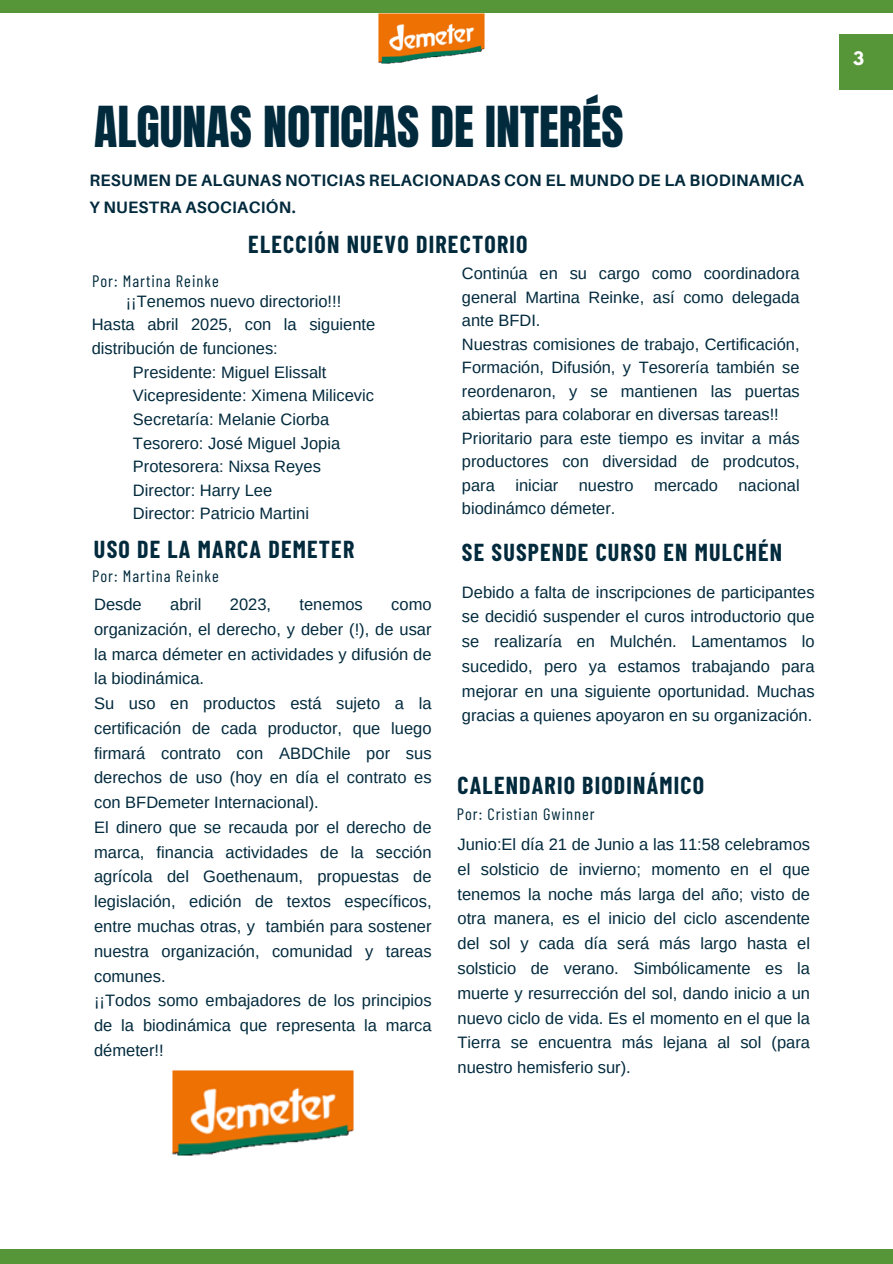
<style>
.page{position:relative;width:893px;height:1264px;background:#fff}
.page>*{position:absolute;margin:0;border:0;box-sizing:border-box;transform-origin:0 0}
.t1{font:48px "Anton";color:#022a3d}
.t2{font:700 24px "Barlow Condensed";letter-spacing:.05em;color:#022a3d}
.t3{font:16.5px/24.8px "Arimo";color:#022a3d;text-align:justify}
.t4{font:700 16.5px/27px "Aileron";letter-spacing:.015em;color:#022a3d}
.t5{font:16.5px "Barlow Condensed";letter-spacing:.06em;color:#022a3d}
.t6{font:700 16.5px "League Spartan";color:#fff}
.t7{font:16.35px/23.5px "Arimo";color:#022a3d;text-align:justify}
</style>
<div class="page">
<div style="left:0;top:0;width:892px;height:12px;background:#569639"></div>
<div style="left:0;top:1249px;width:892px;height:14px;background:#569639"></div>
<div style="left:839px;top:34px;width:53px;height:55px;background:#569639"></div>
<img style="left:172px;top:1070px;width:182px;height:86px">
<img style="left:378px;top:12px;width:108px;height:52px">
<p class="t1" style="left:94px;top:92px;width:531px">ALGUNAS NOTICIAS DE INTERÉS</p>
<p class="t4" style="left:89px;top:166px;width:716px">RESUMEN DE ALGUNAS NOTICIAS RELACIONADAS CON EL MUNDO DE LA BIODINAMICA<br>Y NUESTRA ASOCIACIÓN.</p>
<p class="t2" style="left:248px;top:228px;width:281px">ELECCIÓN NUEVO DIRECTORIO</p>
<p class="t5" style="left:92px;top:270px;width:128px">Por: Martina Reinke</p>
<p class="t3" style="left:126px;top:288px;width:217px">¡¡Tenemos nuevo directorio!!!</p>
<p class="t3" style="left:92px;top:313px;width:285px;line-height:23.7px">Hasta abril 2025, con la siguiente distribución de funciones:</p>
<p class="t3" style="left:133px;top:359px;width:195px">Presidente: Miguel Elissalt</p>
<p class="t3" style="left:133px;top:383px;width:243px">Vicepresidente: Ximena Milicevic</p>
<p class="t3" style="left:133px;top:407px;width:198px">Secretaría: Melanie Ciorba</p>
<p class="t3" style="left:133px;top:430px;width:209px">Tesorero: José Miguel Jopia</p>
<p class="t3" style="left:133px;top:454px;width:189px">Protesorera: Nixsa Reyes</p>
<p class="t3" style="left:133px;top:477px;width:141px">Director: Harry Lee</p>
<p class="t3" style="left:133px;top:501px;width:177px">Director: Patricio Martini</p>
<p class="t2" style="left:94px;top:534px;width:262px">USO DE LA MARCA DEMETER</p>
<p class="t3" style="left:94px;top:592px;width:49px">Desde</p>
<p class="t3" style="left:170px;top:592px;width:33px">abril</p>
<p class="t3" style="left:230px;top:592px;width:43px">2023,</p>
<p class="t3" style="left:299px;top:592px;width:65px">tenemos</p>
<p class="t5" style="left:92px;top:565px;width:128px">Por: Martina Reinke</p>
<p class="t3" style="left:94px;top:592px;width:339px;text-indent:297px">como organización, el derecho, y deber (!), de usar la marca démeter en actividades y difusión de la biodinámica.</p>
<p class="t3" style="left:94px;top:691px;width:339px">Su uso en productos está sujeto a la certificación de cada productor, que luego firmará contrato con ABDChile por sus derechos de uso (hoy en día el contrato es con BFDemeter Internacional).</p>
<p class="t3" style="left:94px;top:814px;width:339px">El dinero que se recauda por el derecho de marca, financia actividades de la sección agrícola del Goethenaum, propuestas de legislación, edición de textos específicos, entre muchas otras, y también para sostener nuestra organización, comunidad y tareas comunes.</p>
<p class="t3" style="left:94px;top:988px;width:339px">¡¡Todos somo embajadores de los principios de la biodinámica que representa la marca démeter!!</p>
<p class="t7" style="left:462px;top:261px;width:339px">Continúa en su cargo como coordinadora general Martina Reinke, así como delegada ante BFDI.</p>
<p class="t7" style="left:462px;top:332px;width:339px">Nuestras comisiones de trabajo, Certificación, Formación, Difusión, y Tesorería también se reordenaron, y se mantienen las puertas abiertas para colaborar en diversas tareas!!</p>
<p class="t7" style="left:462px;top:426px;width:339px">Prioritario para este tiempo es invitar a más productores con diversidad de prodcutos, para iniciar nuestro mercado nacional biodinámco démeter.</p>
<p class="t2" style="left:462px;top:536px;width:321px">SE SUSPENDE CURSO EN MULCHÉN</p>
<p class="t3" style="left:462px;top:579px;width:354px">Debido a falta de inscripciones de participantes se decidió suspender el curos introductorio que se realizaría en Mulchén. Lamentamos lo sucedido, pero ya estamos trabajando para mejorar en una siguiente oportunidad. Muchas gracias a quienes apoyaron en su organización.</p>
<p class="t2" style="left:457px;top:769px;width:248px">CALENDARIO BIODINÁMICO</p>
<p class="t5" style="left:456px;top:803px;width:139px">Por: Cristian Gwinner</p>
<p class="t3" style="left:457px;top:832px;width:354px">Junio:El día 21 de Junio a las 11:58 celebramos el solsticio de invierno; momento en el que tenemos la noche más larga del año; visto de otra manera, es el inicio del ciclo ascendente del sol y cada día será más largo hasta el solsticio de verano. Simbólicamente es la muerte y resurrección del sol, dando inicio a un nuevo ciclo de vida. Es el momento en el que la Tierra se encuentra más lejana al sol (para nuestro hemisferio sur).</p>
<p class="t6" style="left:852px;top:51px;width:12px">3</p>
</div>
